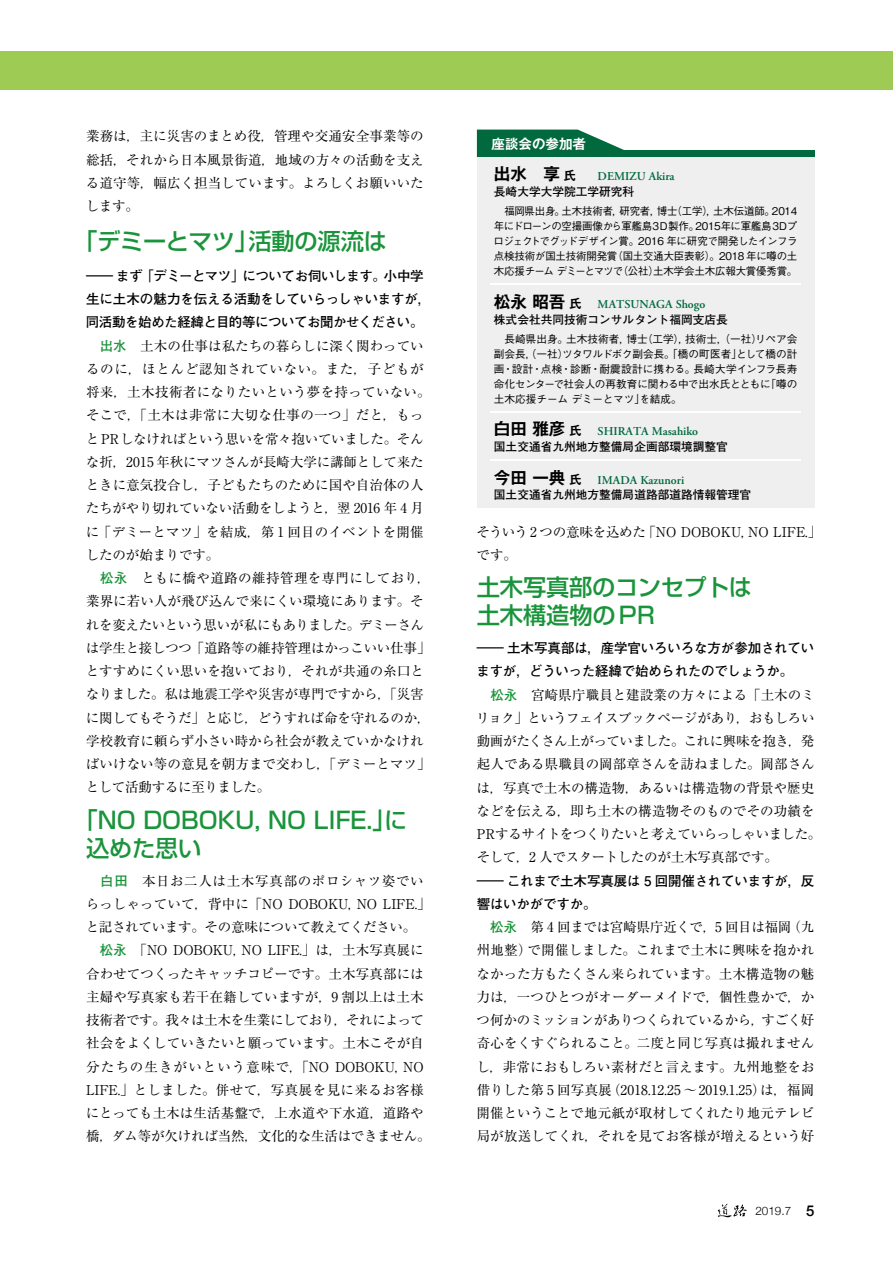
<style>
.page{position:relative;width:893px;height:1263px;background:#fff}
.page>*{position:absolute;margin:0;border:0;box-sizing:border-box;transform-origin:0 0}
.t1{font:500 23.25px/27.8px "Shin Go Pr 6";letter-spacing:-.005em;color:#1a943b}
.t2{font:700 16.5px "Gothic MB101 Pr 6 De";color:#000}
.t3{font:13.5px/23.2px "Ryumin Pr 6";color:#000}
.t4{font:700 13.5px/23.2px "Futo Go B101 Pr 6";letter-spacing:-.02em;color:#000;scale:2 1}
.t5{font:700 13.5px "Gothic MB101 Pr 6 De";color:#fff}
.t6{font:600 12px "Adobe Garamond Pro";color:#00693e}
.t7{font:700 11.7px "Futo Go B101 Pr 6";color:#000}
.t8{font:300 11.7px "Helvetica Neue";color:#000}
.t9{font:500 10.65px/15px "Gothic BBB Pr 6";letter-spacing:-.015em;color:#000}
.s1{font-family:"Futo Go B101 Pr 6";font-weight:700;color:#1a943b}
.s2{font-size:12px}
.s3{font-weight:500;font-size:14.85px}
</style>
<div class="page">
<svg style="left:718px;top:1204px;width:29px;height:13px"></svg>
<div style="left:0;top:51px;width:893px;height:38px;background:#9dcb54"></div>
<svg style="left:477px;top:130px;width:147px;height:20px;background:#27805b"></svg>
<div style="left:477px;top:151px;width:337px;height:357px;background:#efefef"></div>
<hr style="left:490px;top:283px;width:311px;height:2px;background:#fff">
<div style="left:477px;top:150px;width:337px;height:7px;background:#00693e"></div>
<hr style="left:490px;top:411px;width:311px;height:2px;background:#fff">
<hr style="left:490px;top:460px;width:311px;height:1px;background:#fff">
<p class="t3" style="left:86px;top:124px;width:339px;text-align:justify">業務は，主に災害のまとめ役，管理や交通安全事業等の総括，それから日本風景街道，地域の方々の活動を支える道守等，幅広く担当しています。よろしくお願いいたします。</p>
<h1 class="t1" style="left:74px;top:226px;width:314px">「デミーとマツ」活動の源流は</h1>
<p class="t4" style="left:86px;top:264px;width:174px">―まず「デミーとマツ」についてお伺いします。小中学生に土木の魅力を伝える活動をしていらっしゃいますが，同活動を始めた経緯と目的等についてお聞かせください。</p>
<p class="t3" style="left:86px;top:333px;width:346px"><span class="s1">　出水　</span>土木の仕事は私たちの暮らしに深く関わっているのに，ほとんど認知されていない。また，子どもが将来，土木技術者になりたいという夢を持っていない。そこで，「土木は非常に大切な仕事の一つ」だと，もっとPRしなければという思いを常々抱いていました。そんな折，2015 年秋にマツさんが長崎大学に講師として来たときに意気投合し，子どもたちのために国や自治体の人たちがやり切れていない活動をしようと，翌 2016 年 4 月に「デミーとマツ」を結成，第 1 回目のイベントを開催したのが始まりです。<br><span class="s1">　松永　</span>ともに橋や道路の維持管理を専門にしており，業界に若い人が飛び込んで来にくい環境にあります。それを変えたいという思いが私にもありました。デミーさんは学生と接しつつ「道路等の維持管理はかっこいい仕事」とすすめにくい思いを抱いており，それが共通の糸口となりました。私は地震工学や災害が専門ですから，「災害に関してもそうだ」と応じ，どうすれば命を守れるのか，学校教育に頼らず小さい時から社会が教えていかなければいけない等の意見を朝方まで交わし，「デミーとマツ」として活動するに至りました。</p>
<h1 class="t1" style="left:86px;top:805px;width:323px;text-indent:-12px">「NO DOBOKU, NO LIFE.」に込めた思い</h1>
<p class="t3" style="left:86px;top:868px;width:346px"><span class="s1">　白田　</span>本日お二人は土木写真部のポロシャツ姿でいらっしゃっていて，背中に「NO DOBOKU, NO LIFE.」と記されています。その意味について教えてください。<span class="s1">　松永　</span>「NO DOBOKU, NO LIFE.」は，土木写真展に合わせてつくったキャッチコピーです。土木写真部には主婦や写真家も若干在籍していますが，9 割以上は土木技術者です。我々は土木を生業にしており，それによって社会をよくしていきたいと願っています。土木こそが自分たちの生きがいという意味で，「NO DOBOKU, NO<br>LIFE.」としました。併せて，写真展を見に来るお客様にとっても土木は生活基盤で，上水道や下水道，道路や橋，ダム等が欠ければ当然，文化的な生活はできません。</p>
<p class="t5" style="left:492px;top:133px;width:96px">座談会の参加者</p>
<p class="t2" style="left:494px;top:160px;width:83px">出水　享 <span class="s2">氏</span></p>
<p class="t7" style="left:494px;top:182px;width:142px">長崎大学大学院工学研究科</p>
<p class="t6" style="left:598px;top:169px;width:78px">DEMIZU Akira</p>
<p class="t9" style="left:494px;top:202px;width:305px;text-align:justify">　福岡県出身。土木技術者，研究者，博士（工学），土木伝道師。2014年にドローンの空撮画像から軍艦島3D製作。2015年に軍艦島3Dプロジェクトでグッドデザイン賞。2016 年に研究で開発したインフラ点検技術が国土技術開発賞（国土交通大臣表彰）。2018 年に噂の土木応援チームデミーとマツで（公社）土木学会土木広報大賞優秀賞。</p>
<p class="t2" style="left:494px;top:288px;width:89px">松永 昭吾 <span class="s2">氏</span></p>
<p class="t7" style="left:494px;top:310px;width:235px">株式会社共同技術コンサルタント福岡支店長</p>
<p class="t6" style="left:598px;top:298px;width:109px">MATSUNAGA Shogo</p>
<p class="t9" style="left:494px;top:331px;width:305px">　長崎県出身。土木技術者，博士（工学），技術士，（一社）リペア会副会長（一社）ツタワルドボク副会長。「橋の町医者」として橋の計</p>
<p class="t9" style="left:494px;top:346px;width:305px;text-indent:32px">，<br>画・設計・点検・診断・耐震設計に携わる。長崎大学インフラ長寿命化センターで社会人の再教育に関わる中で出水氏とともに「噂の土木応援チームデミーとマツ」を結成。</p>
<p class="t2" style="left:494px;top:415px;width:89px">白田 雅彦 <span class="s2">氏</span></p>
<p class="t7" style="left:494px;top:437px;width:235px">国土交通省九州地方整備局企画部環境調整官</p>
<p class="t6" style="left:598px;top:424px;width:102px">SHIRATA Masahiko</p>
<p class="t2" style="left:494px;top:464px;width:89px">今田 一典 <span class="s2">氏</span></p>
<p class="t7" style="left:494px;top:485px;width:259px">国土交通省九州地方整備局道路部道路情報管理官</p>
<p class="t6" style="left:598px;top:473px;width:88px">IMADA Kazunori</p>
<p class="t3" style="left:477px;top:519px;width:346px">そういう 2 つの意味を込めた「NO DOBOKU, NO LIFE.」です。</p>
<h1 class="t1" style="left:477px;top:572px;width:323px">土木写真部のコンセプトは　　土木構造物のPR</h1>
<p class="t4" style="left:477px;top:636px;width:170px">―土木写真部は，産学官いろいろな方が参加されていますが，どういった経緯で始められたのでしょうか。</p>
<p class="t3" style="left:476px;top:682px;width:347px"><span class="s1">　松永　</span>宮崎県庁職員と建設業の方々による「土木のミリョク」というフェイスブックページがあり，おもしろい動画がたくさん上がっていました。これに興味を抱き，発起人である県職員の岡部章さんを訪ねました。岡部さんは，写真で土木の構造物，あるいは構造物の背景や歴史などを伝える，即ち土木の構造物そのものでその功績を<br>PRするサイトをつくりたいと考えていらっしゃいました。そして，2 人でスタートしたのが土木写真部です。</p>
<p class="t4" style="left:477px;top:868px;width:170px">―これまで土木写真展は 5 回開催されていますが，反響はいかがですか。</p>
<p class="t3" style="left:476px;top:915px;width:340px;text-align:justify"><span class="s1">　松永　</span>第 4 回までは宮崎県庁近くで，5 回目は福岡（九州地整）で開催しました。これまで土木に興味を抱かれなかった方もたくさん来られています。土木構造物の魅力は，一つひとつがオーダーメイドで，個性豊かで，かつ何かのミッションがありつくられているから，すごく好奇心をくすぐられること。二度と同じ写真は撮れませんし，非常におもしろい素材だと言えます。九州地整をお借りした第 5 回写真展（2018.12.25 〜2019.1.25）は，福岡開催ということで地元紙が取材してくれたり地元テレビ局が放送してくれ，それを見てお客様が増えるという好</p>
<p class="t8" style="left:755px;top:1201px;width:60px">2019.7 <span class="s3">5</span></p>
</div>
